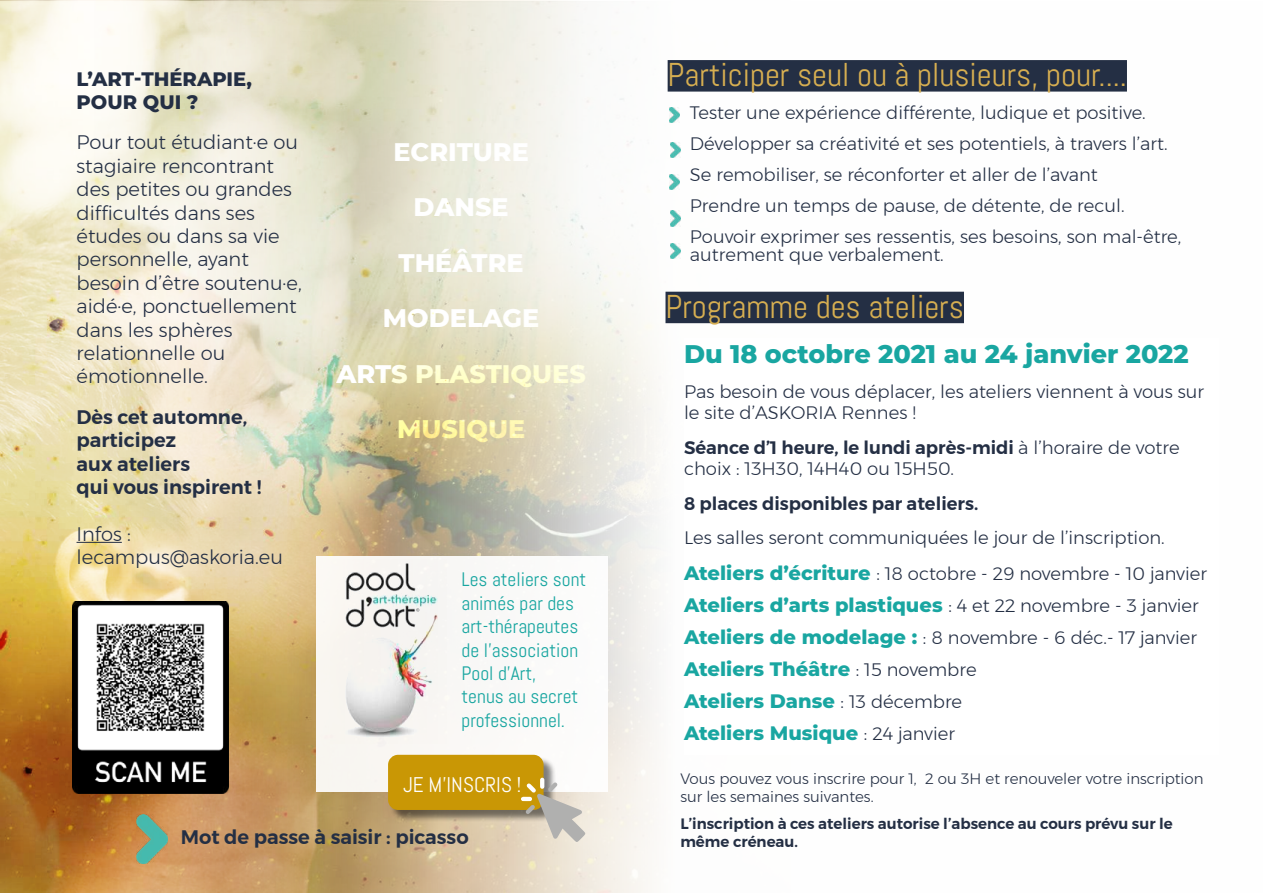
<style>
.page{position:relative;width:1263px;height:893px;background:#fff}
.page>*{position:absolute;margin:0;border:0;box-sizing:border-box;transform-origin:0 0}
.t1{font:33px "Abel";color:#d6ae51}
.t2{font:800 25.5px/55.5px "Montserrat";color:#fff;text-align:center}
.t3{font:800 25.5px "Montserrat";color:#19a6a1}
.t4{font:21.3px "Abel";color:#fff}
.t5{font:300 19.5px/23.4px "Montserrat";color:#242f44}
.t6{font:800 19.5px/32px "Montserrat";color:#19a6a1}
.t7{font:19.5px/23.4px "Abel";color:#19a6a1}
.t8{font:600 19.5px/23.4px "Montserrat";color:#242f44}
.t9{font:800 19.5px "Montserrat";color:#242f44}
.t10{font:300 18px/30.8px "Montserrat";color:#242f44}
.t11{font:600 18px "Montserrat";color:#242f44}
.t12{font:300 15px/18px "Montserrat";color:#242f44}
.t13{font:600 15px/18px "Montserrat";color:#242f44}
.s1{font-weight:600}
.s2{font-weight:800;font-size:19.5px;color:#19a6a1}
.s3{font-weight:300;font-size:18px;color:#242f44}
</style>
<div class="page">
<div style="left:668px;top:60px;width:459px;height:32px;background:#242f44"></div>
<img style="left:0;top:0;width:791px;height:893px">
<hr style="left:77px;top:542px;width:45px;height:1px;background:#242f44">
<div style="left:684px;top:339px;width:534px;height:416px;background:#fff"></div>
<div style="left:665px;top:292px;width:299px;height:31px;background:#242f44"></div>
<img style="left:670px;top:107px;width:10px;height:15px">
<img style="left:670px;top:142px;width:10px;height:16px">
<img style="left:670px;top:174px;width:10px;height:16px">
<img style="left:670px;top:211px;width:10px;height:15px">
<img style="left:670px;top:243px;width:10px;height:16px">
<div style="left:317px;top:557px;width:291px;height:235px;background:#faf9f8"></div>
<img style="left:330px;top:563px;width:108px;height:175px">
<img style="left:72px;top:601px;width:156px;height:193px">
<div style="left:390px;top:756px;width:166px;height:66px;background:#000;opacity:.5"></div>
<div style="left:388px;top:755px;width:156px;height:55px;background:#c99705;border-radius:10px"></div>
<svg style="left:521px;top:778px;width:64px;height:64px"></svg>
<img style="left:136px;top:814px;width:32px;height:49px">
<p class="t9" style="left:77px;top:64px;width:177px">L’ART-THÉRAPIE,</p>
<h1 class="t1" style="left:668px;top:54px;width:461px">Participer seul ou à plusieurs, pour....</h1>
<p class="t9" style="left:77px;top:88px;width:124px">POUR QUI ?</p>
<p class="t5" style="left:77px;top:131px;width:227px">Pour tout étudiant·e ou stagiaire rencontrant des petites ou grandes difficultés dans ses études ou dans sa vie personnelle, ayant besoin d’être soutenu·e, aidé·e, ponctuellement dans les sphères relationnelle ou émotionnelle.</p>
<p class="t8" style="left:77px;top:405px;width:186px">Dès cet automne, participez<br>aux ateliers<br>qui vous inspirent !</p>
<p class="t5" style="left:77px;top:522px;width:208px">Infos : lecampus@askoria.eu</p>
<p class="t10" style="left:690px;top:97px;width:493px">Tester une expérience différente, ludique et positive.<br>Développer sa créativité et ses potentiels, à travers l’art.<br>Se remobiliser, se réconforter et aller de l’avant<br>Prendre un temps de pause, de détente, de recul.<br>Pouvoir exprimer ses ressentis, ses besoins, son mal-être,</p>
<p class="t10" style="left:690px;top:238px;width:255px">autrement que verbalement.</p>
<h2 class="t2" style="left:336px;top:123px;width:251px">ECRITURE<br>DANSE<br>THÉÂTRE<br>MODELAGE<br>ARTS PLASTIQUES<br>MUSIQUE</h2>
<h1 class="t1" style="left:665px;top:286px;width:300px">Programme des ateliers</h1>
<h2 class="t3" style="left:684px;top:336px;width:506px">Du 18 octobre 2021 au 24 janvier 2022</h2>
<p class="t10" style="left:684px;top:380px;width:522px;line-height:21.6px">Pas besoin de vous déplacer, les ateliers viennent à vous sur le site d’ASKORIA Rennes !</p>
<p class="t10" style="left:684px;top:436px;width:497px;line-height:21.6px"><span class="s1">Séance d’1 heure, le lundi après-midi</span> à l’horaire de votre choix : 13H30, 14H40 ou 15H50.</p>
<p class="t11" style="left:684px;top:489px;width:296px">8 places disponibles par ateliers.</p>
<p class="t10" style="left:684px;top:519px;width:524px;line-height:36.2px">Les salles seront communiquées le jour de l’inscription.<br><span class="s2">Ateliers d’écriture</span> : 18 octobre - 29 novembre - 10 janvier</p>
<p class="t6" style="left:684px;top:588px;width:516px">Ateliers d’arts plastiques <span class="s3">: 4 et 22 novembre - 3 janvier</span></p>
<p class="t10" style="left:684px;top:622px;width:514px"><span class="s2">Ateliers de modelage :</span> : 8 novembre - 6 déc.- 17 janvier</p>
<p class="t6" style="left:684px;top:652px;width:294px">Ateliers Théâtre <span class="s3">: 15 novembre<br></span>Ateliers Danse <span class="s3">: 13 décembre<br></span>Ateliers Musique <span class="s3">: 24 janvier</span></p>
<p class="t7" style="left:461px;top:568px;width:126px">Les ateliers sont animés par des art-thérapeutes de l’association<br>Pool d’Art,<br>tenus au secret professionnel.</p>
<p class="t4" style="left:403px;top:771px;width:120px">JE M’INSCRIS !</p>
<p class="t8" style="left:181px;top:826px;width:289px">Mot de passe à saisir : picasso</p>
<p class="t12" style="left:680px;top:770px;width:525px">Vous pouvez vous inscrire pour 1, 2 ou 3H et renouveler votre inscription sur les semaines suivantes.</p>
<p class="t13" style="left:680px;top:814px;width:494px">L’inscription à ces ateliers autorise l’absence au cours prévu sur le même créneau.</p>
</div>
